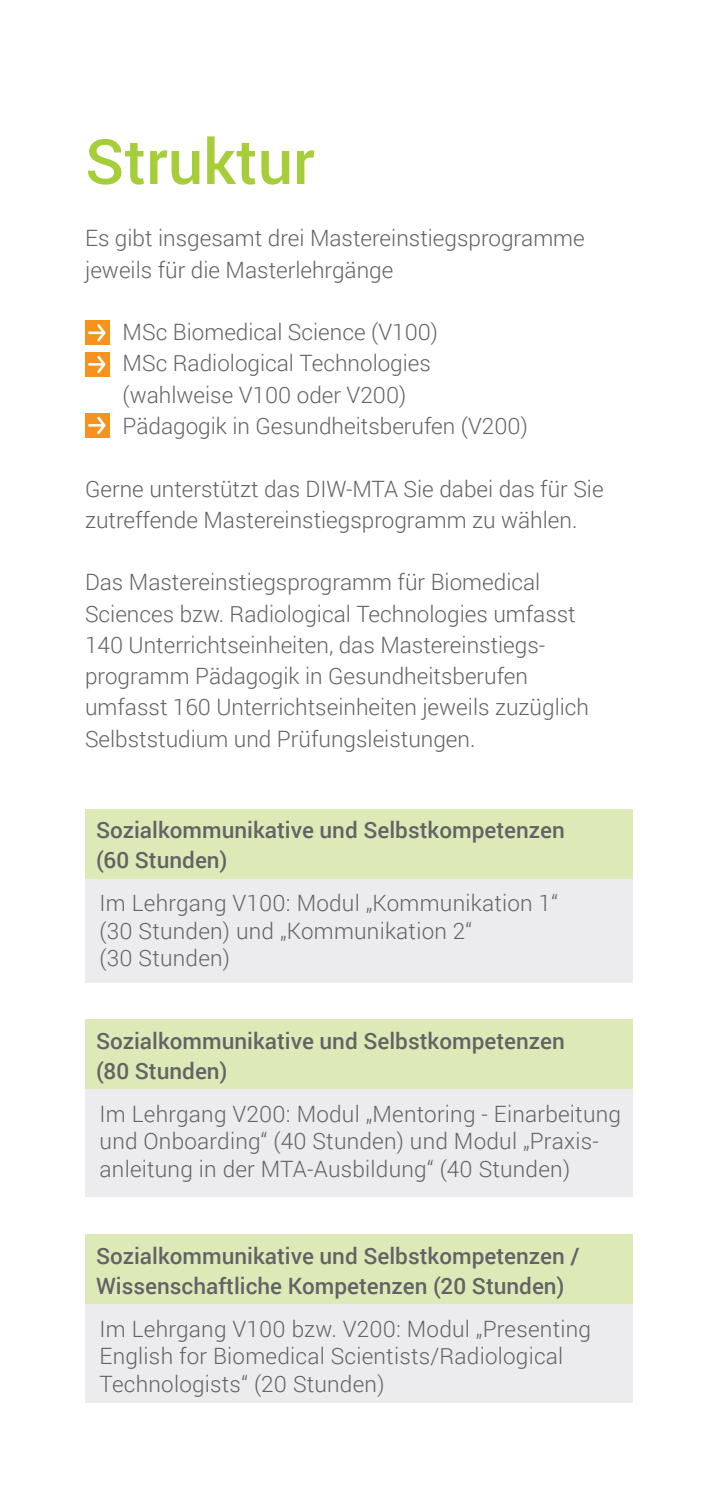
<style>
.page{position:relative;width:702px;height:1489px;background:#fff}
.page>*{position:absolute;margin:0;border:0;box-sizing:border-box;transform-origin:0 0}
.t1{font:500 62.5px "Roboto";color:#a6ce39}
.t2{font:300 22.5px/31.2px "Roboto";color:#636366}
.t3{font:500 22.5px/30px "Roboto";color:#636366}
</style>
<div class="page">
<div style="left:85px;top:320px;width:25px;height:25px;background:#f7931d"></div>
<svg style="left:88px;top:324px;width:17px;height:17px"></svg>
<div style="left:85px;top:352px;width:25px;height:25px;background:#f7931d"></div>
<svg style="left:88px;top:355px;width:17px;height:18px"></svg>
<div style="left:85px;top:413px;width:25px;height:24px;background:#f7931d"></div>
<svg style="left:88px;top:416px;width:17px;height:18px"></svg>
<div style="left:85px;top:809px;width:547px;height:70px;background:#ddeab8"></div>
<div style="left:85px;top:1019px;width:547px;height:70px;background:#ddeab8"></div>
<div style="left:85px;top:1234px;width:547px;height:70px;background:#ddeab8"></div>
<div style="left:85px;top:879px;width:547px;height:103px;background:#ececee"></div>
<div style="left:85px;top:1089px;width:547px;height:107px;background:#ececee"></div>
<div style="left:85px;top:1304px;width:547px;height:99px;background:#ececee"></div>
<h1 class="t1" style="left:85px;top:118px;width:231px">Struktur</h1>
<p class="t2" style="left:85px;top:222px;width:501px">Es gibt insgesamt drei Mastereinstiegsprogramme jeweils für die Masterlehrgänge</p>
<p class="t2" style="left:123px;top:316px;width:407px">MSc Biomedical Science (V100)<br>MSc Radiological Technologies (wahlweise V100 oder V200)<br>Pädagogik in Gesundheitsberufen (V200)</p>
<p class="t2" style="left:85px;top:472px;width:520px">Gerne unterstützt das DIW-MTA Sie dabei das für Sie zutreffende Mastereinstiegsprogramm zu wählen.</p>
<p class="t2" style="left:85px;top:566px;width:505px">Das Mastereinstiegsprogramm für Biomedical Sciences bzw. Radiological Technologies umfasst 140 Unterrichtseinheiten, das Mastereinstiegs&shy;programm Pädagogik in Gesundheitsberufen umfasst 160 Unterrichtseinheiten jeweils zuzüglich Selbststudium und Prüfungsleistungen.</p>
<p class="t3" style="left:96px;top:814px;width:470px">Sozialkommunikative und Selbstkompetenzen (60 Stunden)</p>
<p class="t2" style="left:100px;top:888px;width:460px;line-height:27.5px">Im Lehrgang V100: Modul „Kommunikation 1“ (30 Stunden) und „Kommunikation 2“<br>(30 Stunden)</p>
<p class="t3" style="left:96px;top:1024px;width:470px">Sozialkommunikative und Selbstkompetenzen (80 Stunden)</p>
<p class="t2" style="left:100px;top:1099px;width:523px;line-height:27.5px">Im Lehrgang V200: Modul „Mentoring - Einarbeitung und Onboarding“ (40 Stunden) und Modul „Praxis&shy;anleitung in der MTA-Ausbildung“ (40 Stunden)</p>
<p class="t3" style="left:96px;top:1239px;width:485px">Sozialkommunikative und Selbstkompetenzen /<br>Wissenschaftliche Kompetenzen (20 Stunden)</p>
<p class="t2" style="left:100px;top:1313px;width:493px;line-height:27.5px">Im Lehrgang V100 bzw. V200: Modul „Presenting<br>English for Biomedical Scientists/Radiological<br>Technologists“ (20 Stunden)</p>
</div>
